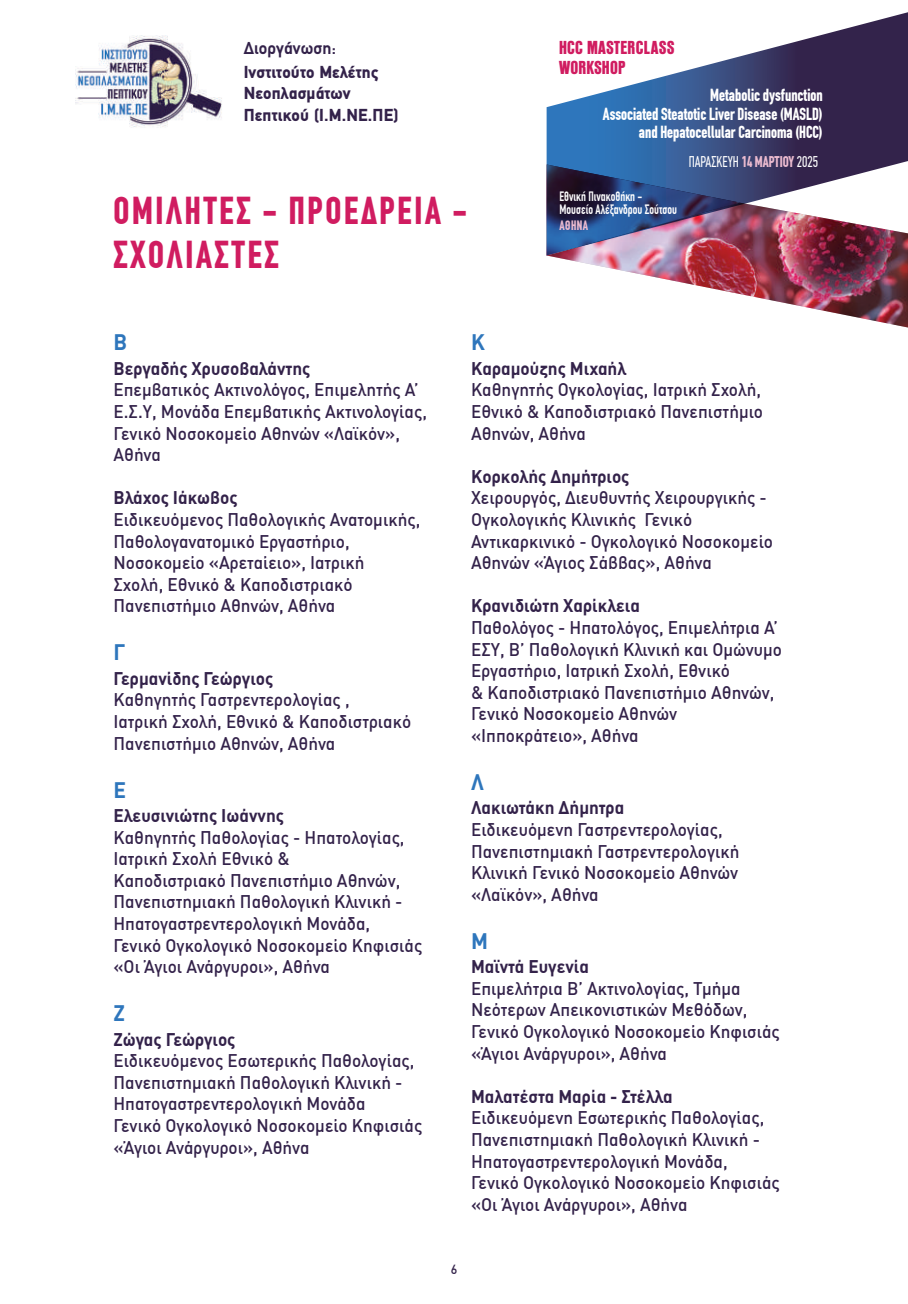
<style>
.page{position:relative;width:908px;height:1304px;background:#fff}
.page>*{position:absolute;margin:0;border:0;box-sizing:border-box;transform-origin:0 0}
.t1{font:700 condensed 38px/44px "CF Din";letter-spacing:.07em;color:#d01c60}
.t2{font:700 22px "DIN Greek";color:#2e76bc;scale:.95 1}
.t3{font:500 18px/21.6px "DIN Greek";color:#33224a;scale:.95 1}
.t4{font:700 18px "DIN Greek";color:#33224a;scale:.95 1}
.t5{font:800 17.6px/19.2px "PF Fusion Sans";letter-spacing:.01em;color:#d01c60}
.t6{font:900 17.4px/20.8px "PF Din Text";letter-spacing:.01em;color:#33224a}
.t7{font:700 17.4px "PF Din Text";letter-spacing:.01em;color:#33224a}
.t8{font:700 condensed 17.2px/19px "CF Din";color:#fff;text-align:right;scale:.95 1}
.t9{font:condensed 15.2px "CF Din";color:#fff;scale:.95 1}
.t10{font:condensed 13.4px/12.8px "CF Din";color:#fff;scale:.95 1}
.t11{font:700 condensed 13.4px "CF Din";letter-spacing:.04em;color:#ebbbcf;scale:.95 1}
.t12{font:500 13px "DIN Greek";color:#33224a;scale:.95 1}
.s1{font-weight:700;color:#ebbbcf}
</style>
<div class="page">
<img style="left:75px;top:36px;width:147px;height:92px">
<img style="left:549px;top:255px;width:358px;height:73px">
<img style="left:546px;top:12px;width:361px;height:243px">
<p class="t7" style="left:243px;top:38px;width:94px">Διοργάνωση:</p>
<p class="t6" style="left:243px;top:61px;width:136px">Ινστιτούτο Μελέτης<br>Νεοπλασμάτων</p>
<p class="t6" style="left:243px;top:105px;width:156px">Πεπτικού (Ι.Μ.ΝΕ.ΠΕ)</p>
<h1 class="t1" style="left:113px;top:189px;width:355px">ΟΜΙΛΗΤΈΣ - ΠΡΟΕΔΡΕΊΑ -<br>ΣΧΟΛΙΑΣΤΈΣ</h1>
<p class="t5" style="left:559px;top:38px;width:117px">HCC MASTERCLASS<br>WORKSHOP</p>
<p class="t8" style="left:602px;top:86px;width:233px">Metabolic dysfunction<br>Associated Steatotic Liver Disease (MASLD) and Hepatocellular Carcinoma (HCC)</p>
<p class="t9" style="left:688px;top:153px;width:138px">ΠΑΡΑΣΚΕΥΉ <span class="s1">14 ΜΑΡΤΊΟΥ</span> 2025</p>
<p class="t10" style="left:559px;top:191px;width:125px">Εθνική Πινακοθήκη -<br>Μουσείο Αλέξανδρου Σούτσου</p>
<p class="t11" style="left:559px;top:218px;width:32px">ΑΘΉΝΑ</p>
<p class="t2" style="left:113px;top:329px;width:16px">Β</p>
<p class="t4" style="left:113px;top:358px;width:209px">Βεργαδής Χρυσοβαλάντης</p>
<p class="t3" style="left:113px;top:379px;width:331px">Επεμβατικός Ακτινολόγος, Επιμελητής Α’<br>Ε.Σ.Υ, Μονάδα Επεμβατικής Ακτινολογίας,<br>Γενικό Νοσοκομείο Αθηνών «Λαϊκόν»,<br>Αθήνα</p>
<p class="t4" style="left:113px;top:487px;width:132px">Βλάχος Ιάκωβος</p>
<p class="t3" style="left:113px;top:509px;width:324px">Ειδικευόμενος Παθολογικής Ανατομικής, Παθολογανατομικό Εργαστήριο, Νοσοκομείο «Αρεταίειο», Ιατρική<br>Σχολή, Εθνικό &amp; Καποδιστριακό Πανεπιστήμιο Αθηνών, Αθήνα</p>
<p class="t2" style="left:113px;top:639px;width:14px">Γ</p>
<p class="t4" style="left:113px;top:668px;width:170px">Γερμανίδης Γεώργιος</p>
<p class="t3" style="left:113px;top:689px;width:315px">Καθηγητής Γαστρεντερολογίας ,<br>Ιατρική Σχολή, Εθνικό &amp; Καποδιστριακό<br>Πανεπιστήμιο Αθηνών, Αθήνα</p>
<p class="t2" style="left:113px;top:777px;width:15px">E</p>
<p class="t4" style="left:113px;top:805px;width:181px">Ελευσινιώτης Ιωάννης</p>
<p class="t3" style="left:113px;top:826px;width:326px">Καθηγητής Παθολογίας - Ηπατολογίας, Ιατρική Σχολή Εθνικό &amp;<br>Καποδιστριακό Πανεπιστήμιο Αθηνών, Πανεπιστημιακή Παθολογική Κλινική - Ηπατογαστρεντερολογική Μονάδα, Γενικό Ογκολογικό Νοσοκομείο Κηφισιάς «Οι Άγιοι Ανάργυροι», Αθήνα</p>
<p class="t2" style="left:113px;top:1000px;width:14px">Ζ</p>
<p class="t4" style="left:113px;top:1029px;width:130px">Ζώγας Γεώργιος</p>
<p class="t3" style="left:113px;top:1050px;width:326px">Ειδικευόμενος Εσωτερικής Παθολογίας, Πανεπιστημιακή Παθολογική Κλινική - Ηπατογαστρεντερολογική Μονάδα<br>Γενικό Ογκολογικό Νοσοκομείο Κηφισιάς «Άγιοι Ανάργυροι», Αθήνα</p>
<p class="t2" style="left:471px;top:329px;width:16px">Κ</p>
<p class="t4" style="left:471px;top:358px;width:165px">Καραμούζης Μιχαήλ</p>
<p class="t3" style="left:471px;top:379px;width:309px;text-align:justify">Καθηγητής Ογκολογίας, Ιατρική Σχολή, Εθνικό &amp; Καποδιστριακό Πανεπιστήμιο Αθηνών, Αθήνα</p>
<p class="t4" style="left:471px;top:466px;width:168px">Κορκολής Δημήτριος</p>
<p class="t3" style="left:471px;top:487px;width:319px">Χειρουργός, Διευθυντής Χειρουργικής - Ογκολογικής Κλινικής Γενικό Αντικαρκινικό - Ογκολογικό Νοσοκομείο Αθηνών «Άγιος Σάββας», Αθήνα</p>
<p class="t4" style="left:471px;top:595px;width:179px">Κρανιδιώτη Χαρίκλεια</p>
<p class="t3" style="left:471px;top:617px;width:329px">Παθολόγος - Ηπατολόγος, Επιμελήτρια Α’ ΕΣΥ, Β’ Παθολογική Κλινική και Ομώνυμο Εργαστήριο, Ιατρική Σχολή, Εθνικό<br>&amp; Καποδιστριακό Πανεπιστήμιο Αθηνών, Γενικό Νοσοκομείο Αθηνών «Ιπποκράτειο», Αθήνα</p>
<p class="t2" style="left:471px;top:769px;width:15px">Λ</p>
<p class="t4" style="left:471px;top:797px;width:163px">Λακιωτάκη Δήμητρα</p>
<p class="t3" style="left:471px;top:819px;width:284px">Ειδικευόμενη Γαστρεντερολογίας,<br>Πανεπιστημιακή Γαστρεντερολογική<br>Κλινική Γενικό Νοσοκομείο Αθηνών «Λαϊκόν», Αθήνα</p>
<p class="t2" style="left:471px;top:928px;width:19px">Μ</p>
<p class="t4" style="left:471px;top:956px;width:126px">Μαϊντά Ευγενία</p>
<p class="t3" style="left:471px;top:977px;width:326px">Επιμελήτρια Β’ Ακτινολογίας, Τμήμα Νεότερων Απεικονιστικών Μεθόδων, Γενικό Ογκολογικό Νοσοκομείο Κηφισιάς «Άγιοι Ανάργυροι», Αθήνα</p>
<p class="t4" style="left:471px;top:1086px;width:214px">Μαλατέστα Μαρία - Στέλλα</p>
<p class="t3" style="left:471px;top:1107px;width:326px">Ειδικευόμενη Εσωτερικής Παθολογίας, Πανεπιστημιακή Παθολογική Κλινική - Ηπατογαστρεντερολογική Μονάδα, Γενικό Ογκολογικό Νοσοκομείο Κηφισιάς «Οι Άγιοι Ανάργυροι», Αθήνα</p>
<p class="t12" style="left:450px;top:1261px;width:8px">6</p>
</div>
